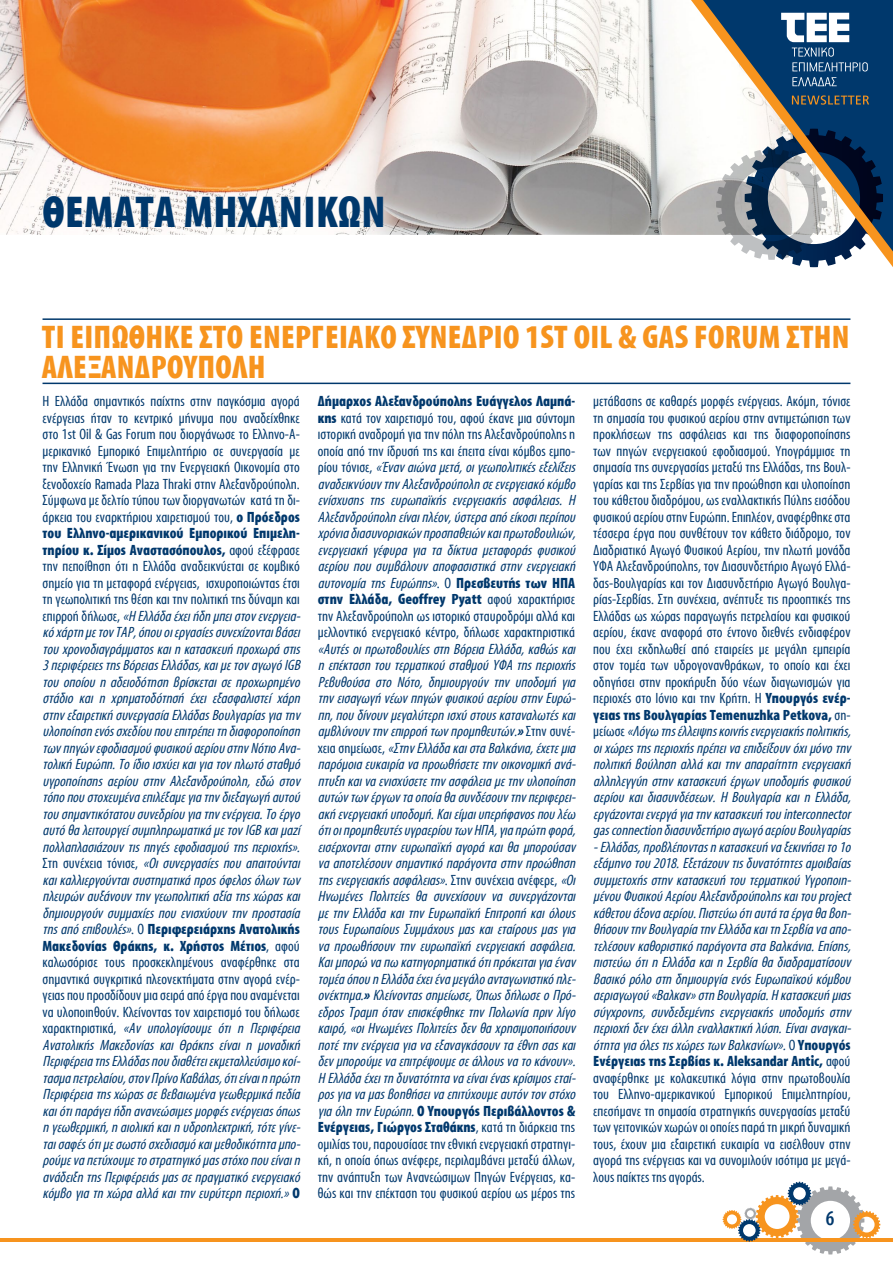
<style>
.page{position:relative;width:893px;height:1263px;background:#fff}
.page>*{position:absolute;margin:0;border:0;box-sizing:border-box;transform-origin:0 0}
.t1{font:700 45px "Myriad Condensed Greek";letter-spacing:.01em;color:#00386c}
.t2{font:700 33px "Myriad Condensed Greek";letter-spacing:.01em;color:#f7941e}
.t3{font:500 21px "Myriad Condensed Greek";color:#00386c}
.t4{font:italic 15px/16.5px "Myriad Condensed Greek";color:#00386c}
.t5{font:15px/16.5px "Myriad Condensed Greek";color:#00386c}
.s1{font-style:normal}
.s2{font-weight:700;font-style:normal}
.s3{font-weight:700}
.s4{font-style:italic}
</style>
<div class="page">
<hr style="left:0;top:1238px;width:893px;height:3px;background:#f7941e">
<svg style="left:723px;top:1182px;width:157px;height:72px"></svg>
<img style="left:0;top:0;width:691px;height:234px">
<svg style="left:691px;top:0;width:202px;height:267px"></svg>
<svg style="left:792px;top:95px;width:77px;height:10px"></svg>
<svg style="left:781px;top:13px;width:87px;height:58px"></svg>
<svg style="left:792px;top:77px;width:45px;height:9px"></svg>
<hr style="left:43px;top:383px;width:807px;height:1px;background:#00386c">
<hr style="left:43px;top:318px;width:807px;height:2px;background:#00386c">
<h1 class="t1" style="left:43px;top:189px;width:345px">ΘΕΜΑΤΑ ΜΗΧΑΝΙΚΩΝ</h1>
<h2 class="t2" style="left:42px;top:320px;width:87px">Τι ειπώθηκε</h2>
<h2 class="t2" style="left:199px;top:320px;width:66px">στο ενερ</h2>
<h2 class="t2" style="left:311px;top:320px;width:29px">γειακό</h2>
<h2 class="t2" style="left:403px;top:320px;width:43px">συνέδριο</h2>
<h2 class="t2" style="left:525px;top:320px;width:278px">1st Oil &amp; Gas Forum στην</h2>
<h2 class="t2" style="left:42px;top:350px;width:77px">Αλε ξανδρού</h2>
<h2 class="t2" style="left:197px;top:350px;width:35px">πολη</h2>
<p class="t4" style="left:43px;top:393px;width:262px"><span class="s1">Η Ελλάδα σημαντικός παίχτης στην παγκόσμια αγορά ενέργειας ήταν το κεντρικό μήνυμα που αναδείχθηκε στο 1st Oil &amp; Gas Forum που διοργάνωσε το Ελληνο-Α&shy;μερικανικό Εμπορικό Επιμελητήριο σε συνεργασία με την Ελληνική Ένωση για την Ενεργειακή Οικονομία στο ξενοδοχείο Ramada Plaza Thraki στην Αλεξανδρούπολη.<br>Σύμφωνα με δελτίο τύπου των διοργανωτών κατά τη δι&shy;άρκεια του εναρκτήριου χαιρετισμού του,</span> <span class="s2">ο Πρόεδρος του Ελληνο-αμερικανικού Εμπορικού Επιμελη&shy;τηρίου κ. Σίμος Αναστασόπουλος,</span> <span class="s1">αφού εξέφρασε την πεποίθηση ότι η Ελλάδα αναδεικνύεται σε κομβικό σημείο για τη μεταφορά ενέργειας, ισχυροποιώντας έτσι τη γεωπολιτική της θέση και την πολιτική της δύναμη και ε π ι ρ ρ ο ή δ ή λ ω σ ε ,</span> «Η Ελλάδαέχειήδημπειστονενεργεια&shy;κόχάρτημετονTAP,όπουοιεργασίεςσυνεχίζονταιβάσει τουχρονοδιαγράμματοςκαιηκατασκευήπροχωράστις 3περιφέρειεςτηςΒόρειαςΕλλάδας,καιμετοναγωγόIGB του οποίου η αδειοδότηση βρίσκεται σε προχωρημένο στάδιο και η χρηματοδότησή έχει εξασφαλιστεί χάρη στηνεξαιρετικήσυνεργασίαΕλλάδαςΒουλγαρίαςγιατην υλοποίησηενόςσχεδίουπουεπιτρέπειτηδιαφοροποίηση τωνπηγώνεφοδιασμούφυσικούαερίουστηνΝότιοΑνα&shy;τολικήΕυρώπη.Τοίδιοισχύεικαιγιατονπλωτόσταθμό υγροποίησης αερίου στην Αλεξανδρούπολη, εδώ στον τόποπουστοχευμέναεπιλέξαμεγιατηνδιεξαγωγήαυτού τουσημαντικότατουσυνεδρίουγιατηνενέργεια.Τοέργο αυτόθαλειτουργεί συμπληρωματικάμετονIGBκαιμαζί πολλαπλασιάζουν τις πηγές εφοδιασμού της περιοχής».<br><span class="s1">Σ τ η σ υ ν έ χ ε ι α τ ό ν ι σ ε ,</span> «Οι συνεργασίες που απαιτούνται καικαλλιεργούνταισυστηματικάπροςόφελοςόλωντων πλευρώναυξάνουντηνγεωπολιτικήαξίατηςχώραςκαι δημιουργούν συμμαχίες που ενισχύουν την προστασία τηςαπόεπιβουλές»<span class="s1">. Ο</span> <span class="s2">Περιφερειάρχης Ανατολικής Μακεδονίας Θράκης, κ. Χρήστος Μέτιος</span><span class="s1">, αφού καλωσόρισε τους προσκεκλημένους αναφέρθηκε στα σημαντικά συγκριτικά πλεονεκτήματα στην αγορά ενέρ&shy;γειας που προσδίδουν μια σειρά από έργα που αναμένεται να υλοποιηθούν. Κλείνοντας τον χαιρετισμό του δήλωσε χ α ρ α κ τ η ρ ι σ τ ι κ ά ,</span> «Αν υπολογίσουμε ότι η Περιφέρεια Ανατολικής Μακεδονίας και Θράκης είναι η μοναδική ΠεριφέρειατηςΕλλάδαςπουδιαθέτειεκμεταλλεύσιμοκοί&shy;τασμαπετρελαίου,στονΠρίνοΚαβάλας,ότιείναιηπρώτη Περιφέρειατηςχώραςσεβεβαιωμέναγεωθερμικάπεδία καιότιπαράγειήδηανανεώσιμεςμορφέςενέργειαςόπως ηγεωθερμική,ηαιολικήκαιηυδροηλεκτρική,τότεγίνε&shy;ταισαφέςότιμεσωστόσχεδιασμόκαιμεθοδικότηταμπο&shy;ρούμεναπετύχουμετοστρατηγικόμαςστόχοπουείναιη ανάδειξητηςΠεριφέρειάςμαςσεπραγματικόενεργειακό κόμβογιατηχώρααλλάκαιτηνευρύτερηπεριοχή.»<span class="s2">Ο</span></p>
<p class="t4" style="left:318px;top:393px;width:262px"><span class="s2">Δήμαρχος Αλεξανδρούπολης Ευάγγελος Λαμπά&shy;κης</span> <span class="s1">κατά τον χαιρετισμό του, αφού έκανε μια σύντομη ιστορική αναδρομή για την πόλη της Αλεξανδρούπολης η οποία από την ίδρυσή της και έπειτα είναι κόμβος εμπο&shy;ρ ί ο υ τ ό ν ι σ ε ,</span> «Έναναιώναμετά,οιγεωπολιτικέςεξελίξεις αναδεικνύουντηνΑλεξανδρούπολησεενεργειακόκόμβο ενίσχυσης της ευρωπαϊκής ενεργειακής ασφάλειας. Η Αλεξανδρούποληείναιπλέον,ύστερααπόείκοσιπερίπου χρόνιαδιασυνοριακώνπροσπαθειώνκαιπρωτοβουλιών, ενεργειακή γέφυρα για τα δίκτυα μεταφοράς φυσικού αερίου που συμβάλουν αποφασιστικά στην ενεργειακή αυτονομία της Ευρώπης»<span class="s1">. Ο</span> <span class="s2">Π ρ ε σ β ε υ τ ή ς τ ω ν Η Π Α στην Ελλάδα, Geoffrey Pyatt</span> <span class="s1">αφού χαρακτήρισε την Αλεξανδρούπολη ως ιστορικό σταυροδρόμι αλλά και μελλοντικό ενεργειακό κέντρο, δήλωσε χαρακτηριστικά</span></p>
<p class="t5" style="left:593px;top:393px;width:262px">μετάβασης σε καθαρές μορφές ενέργειας. Ακόμη, τόνισε τη σημασία του φυσικού αερίου στην αντιμετώπιση των προκλήσεων της ασφάλειας και της διαφοροποίησης των πηγών ενεργειακού εφοδιασμού. Υπογράμμισε τη σημασία της συνεργασίας μεταξύ της Ελλάδας, της Βουλ&shy;γαρίας και της Σερβίας για την προώθηση και υλοποίηση του κάθετου διαδρόμου, ως εναλλακτικής Πύλης εισόδου φυσικού αερίου στην Ευρώπη. Επιπλέον, αναφέρθηκε στα τέσσερα έργα που συνθέτουν τον κάθετο διάδρομο, τον Διαδριατικό Αγωγό Φυσικού Αερίου, την πλωτή μονάδα ΥΦΑ Αλεξανδρούπολης, τον Διασυνδετήριο Αγωγό Ελλά&shy;δας-Βουλγαρίας και τον Διασυνδετήριο Αγωγό Βουλγα&shy;ρίας-Σερβίας. Στη συνέχεια, ανέπτυξε τις προοπτικές της Ελλάδας ως χώρας παραγωγής πετρελαίου και φυσικού αερίου, έκανε αναφορά στο έντονο διεθνές ενδιαφέρον που έχει εκδηλωθεί από εταιρείες με μεγάλη εμπειρία στον τομέα των υδρογονανθράκων, το οποίο και έχει οδηγήσει στην προκήρυξη δύο νέων διαγωνισμών για περιοχές στο Ιόνιο και την Κρήτη. Η <span class="s3">Υπουργός ενέρ&shy;γειας της Βουλγαρίας Temenuzhka Petkova,</span> ση&shy;μ ε ί ω σ ε <span class="s4">«Λόγω τηςέλλειψηςκοινήςενεργειακήςπολιτικής, οιχώρεςτηςπεριοχήςπρέπειναεπιδείξουνόχιμόνοτην πολιτικήβούλησηαλλάκαιτηναπαραίτητηενεργειακή αλληλεγγύηστηνκατασκευήέργωνυποδομήςφυσικού αερίου και διασυνδέσεων. Η Βουλγαρία και η Ελλάδα, εργάζονταιενεργάγιατηνκατασκευήτουinterconnector gasconnectionδιασυνδετήριοαγωγόαερίουΒουλγαρίας -Ελλάδας,προβλέπονταςηκατασκευήναξεκινήσειτο1ο εξάμηνοτου2018.Εξετάζουντιςδυνατότητεςαμοιβαίας συμμετοχήςστηνκατασκευήτουτερματικούΥγροποιη&shy;μένουΦυσικούΑερίουΑλεξανδρούποληςκαιτουproject κάθετουάξονααερίου.Πιστεύω ότιαυτάταέργαθαβοη&shy;θήσουντηνΒουλγαρίατηνΕλλάδακαιτηΣερβίανααπο&shy;τελέσουνκαθοριστικόπαράγοντασταΒαλκάνια.Επίσης, πιστεύω ότιηΕλλάδακαιηΣερβίαθαδιαδραματίσουν βασικόρόλοστηδημιουργίαενόςΕυρωπαϊκούκόμβου αεριαγωγού«Bαλκαν»στηΒουλγαρία.Η κατασκευήμιας σύγχρονης, συνδεδεμένης ενεργειακής υποδομής στην περιοχήδενέχειάλληεναλλακτικήλύση.Είναιαναγκαι&shy;ότηταγιαόλεςτιςχώρεςτωνΒαλκανίων».</span>Ο <span class="s3">Υ π ο υ ρ γ ό ς Ενέργειας της Σερβίας κ. Aleksandar Antic,</span> αφού αναφέρθηκε με κολακευτικά λόγια στην πρωτοβουλία του Ελληνο-αμερικανικού Εμπορικού Επιμελητηρίου, επεσήμανε τη σημασία στρατηγικής συνεργασίας μεταξύ των γειτονικών χωρών οι οποίες παρά τη μικρή δυναμική τους, έχουν μια εξαιρετική ευκαιρία να εισέλθουν στην αγορά της ενέργειας και να συνομιλούν ισότιμα με μεγά&shy;λους παίκτες της αγοράς.</p>
<p class="t4" style="left:318px;top:641px;width:262px">«ΑυτέςοιπρωτοβουλίεςστηΒόρειαΕλλάδα,καθώςκαι ηεπέκτασητουτερματικούσταθμούΥΦΑ τηςπεριοχής Ρεβυθούσα στο Nότο, δημιουργούν την υποδομή για τηνεισαγωγήνέωνπηγώνφυσικούαερίουστηνΕυρώ&shy;πη,πουδίνουνμεγαλύτερηισχύστουςκαταναλωτέςκαι αμβλύνουντηνεπιρροήτωνπρομηθευτών.<span class="s3">»</span><span class="s1">Σ τ η ν σ υ ν έ - χ ε ι α σ η μ ε ί ω σ ε ,</span> «ΣτηνΕλλάδακαισταΒαλκάνια,έχετεμια παρόμοιαευκαιρίαναπροωθήσετετηνοικονομικήανά&shy;πτυξηκαιναενισχύσετετηνασφάλειαμετηνυλοποίηση αυτώντωνέργωνταοποίαθασυνδέσουντηνπεριφερει&shy;ακήενεργειακήυποδομή.Καιείμαιυπερήφανοςπουλέω ότιοιπρομηθευτέςυγραερίουτωνΗΠΑ,γιαπρώτηφορά, εισέρχονται στην ευρωπαϊκή αγορά και θα μπορούσαν νααποτελέσουνσημαντικόπαράγονταστηνπροώθηση τηςενεργειακήςασφάλειας»<span class="s1">. Σ τ η ν σ υ ν έ χ ε ι α α ν έ φ ε ρ ε ,</span> «Οι Ηνωμένες Πολιτείες θα συνεχίσουν να συνεργάζονται με την Ελλάδα και την Ευρωπαϊκή Επιτροπή και όλους τους Ευρωπαίους Συμμάχους μας και εταίρους μας για να προωθήσουν την ευρωπαϊκή ενεργειακή ασφάλεια.<br>Καιμπορώ ναπω κατηγορηματικάότιπρόκειταιγιαέναν τομέαόπουηΕλλάδαέχειέναμεγάλοανταγωνιστικόπλε&shy;ονέκτημα.<span class="s3">»</span>Κλείνονταςσημείωσε,ΌπωςδήλωσεοΠρό&shy;εδρος Τραμπ όταν επισκέφθηκε την Πολωνία πριν λίγο καιρό,«οιΗνωμένεςΠολιτείεςδενθαχρησιμοποιήσουν ποτέτηνενέργειαγιαναεξαναγκάσουνταέθνησαςκαι δενμπορούμεναεπιτρέψουμεσεάλλουςνατοκάνουν».<br>Η Ελλάδαέχειτηδυνατότηταναείναιέναςκρίσιμοςεταί&shy;ροςγιαναμαςβοηθήσειναεπιτύχουμεαυτόντονστόχο γιαόλητηνΕυρώπη.<span class="s2">Ο Υπουργός Περιβάλλοντος &amp; Ενέργειας, Γιώργος Σταθάκης</span><span class="s1">, κατά τη διάρκεια της ομιλίας του, παρουσίασε την εθνική ενεργειακή στρατηγι&shy;κή, η οποία όπως ανέφερε, περιλαμβάνει μεταξύ άλλων, την ανάπτυξη των Ανανεώσιμων Πηγών Ενέργειας, κα&shy;θώς και την επέκταση του φυσικού αερίου ως μέρος της</span></p>
<h3 class="t3" style="left:826px;top:1208px;width:10px">6</h3>
</div>
